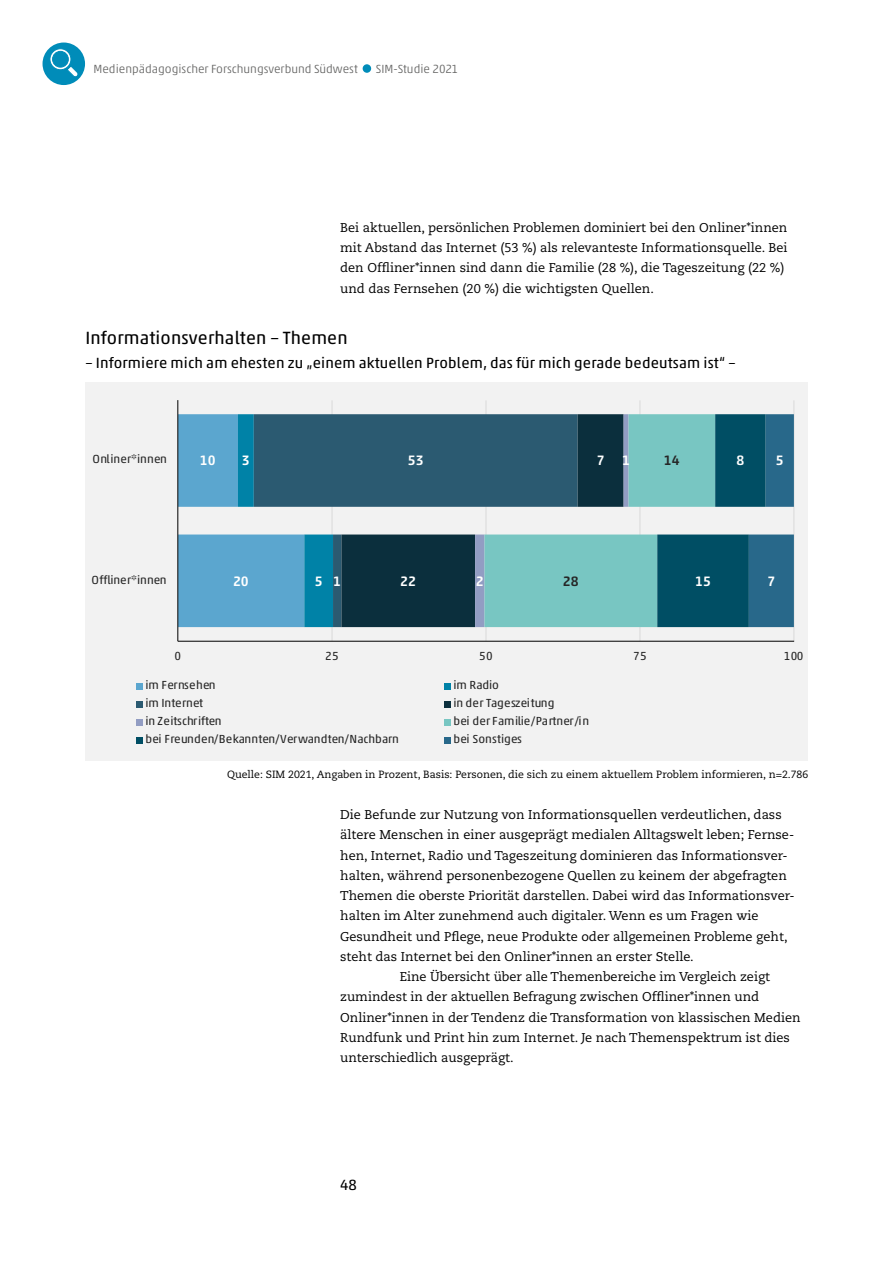
<style>
.page{position:relative;width:893px;height:1263px;background:#fff}
.page>*{position:absolute;margin:0;border:0;box-sizing:border-box;transform-origin:0 0}
.t1{font:18px "Akko Pro";letter-spacing:.01em;color:#000}
.t2{font:15px "Akko Pro";letter-spacing:.01em;color:#000}
.t3{font:500 13.8px "Akko Pro";color:#fff}
.t4{font:500 13.8px "Akko Pro";color:#262626}
.t5{font:12.75px/20.2px "Caecilia";color:#000}
.t6{font:300 12px "Akko Pro";color:#636362}
.t7{font:11.85px "Akko Pro";letter-spacing:.005em;color:#262626}
.t8{font:10.5px "Caecilia";color:#000}
</style>
<div class="page">
<div style="left:85px;top:383px;width:723px;height:378px;background:#f2f2f2"></div>
<hr style="left:332px;top:400px;width:1px;height:241px;background:#d9d9d9">
<hr style="left:486px;top:400px;width:1px;height:241px;background:#d9d9d9">
<hr style="left:640px;top:400px;width:1px;height:241px;background:#d9d9d9">
<hr style="left:793px;top:400px;width:1px;height:241px;background:#d9d9d9">
<svg style="left:179px;top:414px;width:75px;height:213px;background:#66acd0"></svg>
<svg style="left:254px;top:414px;width:87px;height:213px;background:#4b86a1"></svg>
<svg style="left:341px;top:414px;width:134px;height:213px;background:#375b6b"></svg>
<svg style="left:475px;top:414px;width:9px;height:213px;background:#728ba5"></svg>
<svg style="left:484px;top:414px;width:173px;height:213px;background:#69a0a6"></svg>
<svg style="left:657px;top:414px;width:137px;height:213px;background:#3f8091"></svg>
<hr style="left:178px;top:641px;width:616px;height:1px;background:#000">
<hr style="left:178px;top:400px;width:1px;height:241px;background:#000">
<div style="left:136px;top:683px;width:7px;height:6px;background:#5ba6cf"></div>
<div style="left:444px;top:683px;width:7px;height:6px;background:#0082a7"></div>
<div style="left:136px;top:701px;width:7px;height:7px;background:#2b5a71"></div>
<div style="left:444px;top:701px;width:7px;height:7px;background:#0b2f3d"></div>
<div style="left:136px;top:719px;width:7px;height:7px;background:#929dc3"></div>
<div style="left:444px;top:719px;width:7px;height:7px;background:#78c6c2"></div>
<div style="left:136px;top:737px;width:7px;height:6px;background:#004e64"></div>
<div style="left:444px;top:737px;width:7px;height:6px;background:#28688a"></div>
<div style="left:363px;top:64px;width:8px;height:9px;background:#008cb9;border-radius:50%"></div>
<div style="left:43px;top:43px;width:42px;height:42px;background:#008cb9;border-radius:50%"></div>
<svg style="left:49px;top:48px;width:29px;height:29px"></svg>
<p class="t6" style="left:94px;top:61px;width:266px">Medienpädagogischer Forschungsverbund Südwest</p>
<p class="t6" style="left:376px;top:61px;width:84px">SIM-Studie 2021</p>
<p class="t5" style="left:340px;top:218px;width:449px">Bei aktuellen, persönlichen Problemen dominiert bei den Onliner*innen mit Abstand das Internet (53 %) als relevanteste Informationsquelle. Bei den Offliner*innen sind dann die Familie (28 %), die Tageszeitung (22 %) und das Fernsehen (20 %) die wichtigsten Quellen.</p>
<p class="t1" style="left:85px;top:327px;width:264px">Informationsverhalten – Themen</p>
<p class="t2" style="left:85px;top:354px;width:652px">– Informiere mich am ehesten zu „einem aktuellen Problem, das für mich gerade bedeutsam ist“ –</p>
<p class="t7" style="left:93px;top:452px;width:76px">Onliner*innen</p>
<p class="t3" style="left:200px;top:451px;width:17px">10</p>
<p class="t3" style="left:242px;top:451px;width:9px">3</p>
<p class="t3" style="left:408px;top:451px;width:17px">53</p>
<p class="t3" style="left:597px;top:451px;width:9px">7</p>
<p class="t3" style="left:622px;top:451px;width:9px">1</p>
<p class="t4" style="left:664px;top:451px;width:17px">14</p>
<p class="t3" style="left:736px;top:451px;width:9px">8</p>
<p class="t3" style="left:776px;top:451px;width:9px">5</p>
<p class="t7" style="left:92px;top:573px;width:77px">Offliner*innen</p>
<p class="t3" style="left:233px;top:572px;width:17px">20</p>
<p class="t3" style="left:315px;top:572px;width:9px">5</p>
<p class="t3" style="left:333px;top:572px;width:9px">1</p>
<p class="t3" style="left:400px;top:572px;width:17px">22</p>
<p class="t3" style="left:476px;top:572px;width:9px">2</p>
<p class="t4" style="left:563px;top:572px;width:17px">28</p>
<p class="t3" style="left:695px;top:572px;width:17px">15</p>
<p class="t3" style="left:767px;top:572px;width:9px">7</p>
<p class="t7" style="left:175px;top:648px;width:8px">0</p>
<p class="t7" style="left:325px;top:648px;width:15px">25</p>
<p class="t7" style="left:479px;top:648px;width:15px">50</p>
<p class="t7" style="left:633px;top:648px;width:15px">75</p>
<p class="t7" style="left:784px;top:648px;width:21px">100</p>
<p class="t7" style="left:146px;top:678px;width:72px">im Fernsehen</p>
<p class="t7" style="left:454px;top:678px;width:47px">im Radio</p>
<p class="t7" style="left:146px;top:696px;width:59px">im Internet</p>
<p class="t7" style="left:454px;top:696px;width:102px">in der Tageszeitung</p>
<p class="t7" style="left:146px;top:714px;width:78px">in Zeitschriften</p>
<p class="t7" style="left:454px;top:714px;width:137px">bei der Familie/Partner/in</p>
<p class="t7" style="left:146px;top:732px;width:255px">bei Freunden/Bekannten/Verwandten/Nachbarn</p>
<p class="t7" style="left:454px;top:732px;width:70px">bei Sonstiges</p>
<p class="t8" style="left:227px;top:768px;width:583px">Quelle: SIM 2021, Angaben in Prozent, Basis: Personen, die sich zu einem aktuellem Problem informieren, n=2.786</p>
<p class="t5" style="left:340px;top:805px;width:443px">Die Befunde zur Nutzung von Informationsquellen verdeutlichen, dass</p>
<p class="t5" style="left:340px;top:825px;width:456px">ältere Menschen in einer ausgeprägt medialen Alltagswelt leben; Fernse-</p>
<p class="t5" style="left:340px;top:845px;width:449px">hen, Internet, Radio und Tageszeitung dominieren das Informationsver-</p>
<p class="t5" style="left:340px;top:866px;width:448px">halten, während personenbezogene Quellen zu keinem der abgefragten</p>
<p class="t5" style="left:340px;top:886px;width:456px">Themen die oberste Priorität darstellen. Dabei wird das Informationsver-</p>
<p class="t5" style="left:340px;top:906px;width:420px">halten im Alter zunehmend auch digitaler. Wenn es um Fragen wie</p>
<p class="t5" style="left:340px;top:926px;width:449px">Gesundheit und Pflege, neue Produkte oder allgemeinen Probleme geht,</p>
<p class="t5" style="left:340px;top:947px;width:355px">steht das Internet bei den Onliner*innen an erster Stelle.</p>
<p class="t5" style="left:400px;top:967px;width:372px">Eine Übersicht über alle Themenbereiche im Vergleich zeigt</p>
<p class="t5" style="left:340px;top:987px;width:421px">zumindest in der aktuellen Befragung zwischen Offliner*innen und</p>
<p class="t5" style="left:340px;top:1007px;width:462px">Onliner*innen in der Tendenz die Transformation von klassischen Medien</p>
<p class="t5" style="left:340px;top:1028px;width:451px">Rundfunk und Print hin zum Internet. Je nach Themenspektrum ist dies</p>
<p class="t5" style="left:340px;top:1048px;width:175px">unterschiedlich ausgeprägt.</p>
<p class="t2" style="left:340px;top:1176px;width:18px">48</p>
</div>
